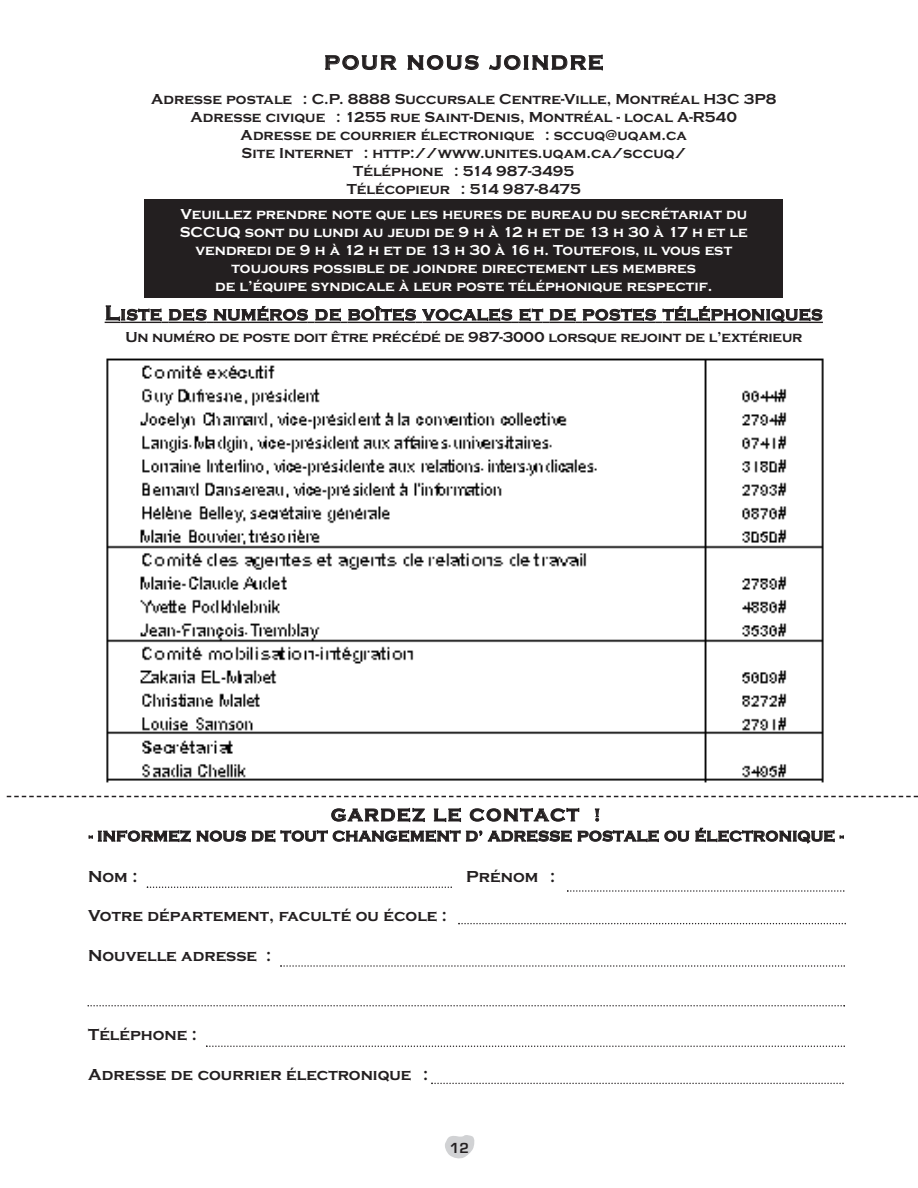
<style>
.page{position:relative;width:918px;height:1188px;background:#fff}
.page>*{position:absolute;margin:0;border:0;box-sizing:border-box;transform-origin:0 0}
.t1{font:700 20.25px "Copperplate Gothic";letter-spacing:.1em;color:#231f20}
.t2{font:700 18px "Copperplate Gothic";letter-spacing:.085em;color:#231f20}
.t3{font:700 16.5px "Copperplate Gothic";color:#231f20}
.t4{font:700 15.75px "Copperplate Gothic";letter-spacing:.04em;color:#231f20}
.t5{font:700 15.15px "Eurostile";color:#231f20}
.t6{font:700 15px/18px "Copperplate Gothic";color:#231f20;text-align:center}
.t7{font:700 15px/18px "Copperplate Gothic";color:#fff;text-align:center}
.t8{font:700 15px "Copperplate Gothic";letter-spacing:.03em;color:#231f20}
.s1{font-size:21px}
</style>
<div class="page">
<svg style="left:445px;top:1135px;width:30px;height:24px"></svg>
<div style="left:144px;top:200px;width:638px;height:98px;background:#231f20"></div>
<svg style="left:105px;top:322px;width:15px;height:1px"></svg>
<hr style="left:120px;top:322px;width:41px;height:1px;background:#231f20">
<hr style="left:168px;top:322px;width:38px;height:1px;background:#231f20">
<hr style="left:213px;top:322px;width:95px;height:1px;background:#231f20">
<svg style="left:308px;top:322px;width:40px;height:1px"></svg>
<hr style="left:348px;top:322px;width:68px;height:1px;background:#231f20">
<hr style="left:423px;top:322px;width:89px;height:1px;background:#231f20">
<svg style="left:512px;top:322px;width:70px;height:1px"></svg>
<hr style="left:582px;top:322px;width:74px;height:1px;background:#231f20">
<hr style="left:663px;top:322px;width:160px;height:1px;background:#231f20">
<img style="left:106px;top:358px;width:718px;height:425px">
<svg style="left:7px;top:796px;width:911px;height:1px"></svg>
<svg style="left:147px;top:886px;width:305px;height:2px"></svg>
<svg style="left:280px;top:965px;width:565px;height:2px"></svg>
<svg style="left:88px;top:1005px;width:757px;height:2px"></svg>
<svg style="left:206px;top:1046px;width:639px;height:1px"></svg>
<svg style="left:567px;top:890px;width:277px;height:2px"></svg>
<svg style="left:458px;top:923px;width:388px;height:1px"></svg>
<svg style="left:431px;top:1083px;width:413px;height:1px"></svg>
<h1 class="t1" style="left:324px;top:51px;width:280px">POUR NOUS JOINDRE</h1>
<p class="t6" style="left:151px;top:90px;width:627px">Adresse postale : C.P. 8888 Succursale Centre-Ville, Montréal H3C 3P8<br>Adresse civique : 1255 rue Saint-Denis, Montréal - local A-R540<br>Adresse de courrier électronique : sccuq@uqam.ca<br>Site Internet : http://www.unites.uqam.ca/sccuq/<br>Téléphone : 514 987-3495<br>Télécopieur : 514 987-8475</p>
<p class="t7" style="left:180px;top:205px;width:570px">Veuillez prendre note que les heures de bureau du secrétariat du SCCUQ sont du lundi au jeudi de 9 h à 12 h et de 13 h 30 à 17 h et le vendredi de 9 h à 12 h et de 13 h 30 à 16 h. Toutefois, il vous est toujours possible de joindre directement les membres<br>de l’équipe syndicale à leur poste téléphonique respectif.</p>
<p class="t4" style="left:105px;top:305px;width:719px"><span class="s1">L</span>ISTE DES NUMÉROS DE BOÎTES VOCALES ET DE POSTES TÉLÉPHONIQUES</p>
<p class="t6" style="left:125px;top:328px;width:679px">Un numéro de poste doit être précédé de 987-3000 lorsque rejoint de l’extérieur</p>
<p class="t2" style="left:331px;top:804px;width:271px">GARDEZ LE CONTACT !</p>
<p class="t8" style="left:89px;top:827px;width:756px">- INFORMEZ NOUS DE TOUT CHANGEMENT D’ ADRESSE POSTALE OU ÉLECTRONIQUE -</p>
<p class="t3" style="left:88px;top:866px;width:51px">Nom :</p>
<p class="t3" style="left:466px;top:866px;width:90px">Prénom :</p>
<p class="t3" style="left:88px;top:906px;width:360px">Votre département, faculté ou école :</p>
<p class="t3" style="left:88px;top:946px;width:185px">Nouvelle adresse :</p>
<p class="t3" style="left:88px;top:1025px;width:110px">Téléphone :</p>
<p class="t3" style="left:88px;top:1064px;width:342px">Adresse de courrier électronique :</p>
<p class="t5" style="left:450px;top:1139px;width:21px">12</p>
</div>
